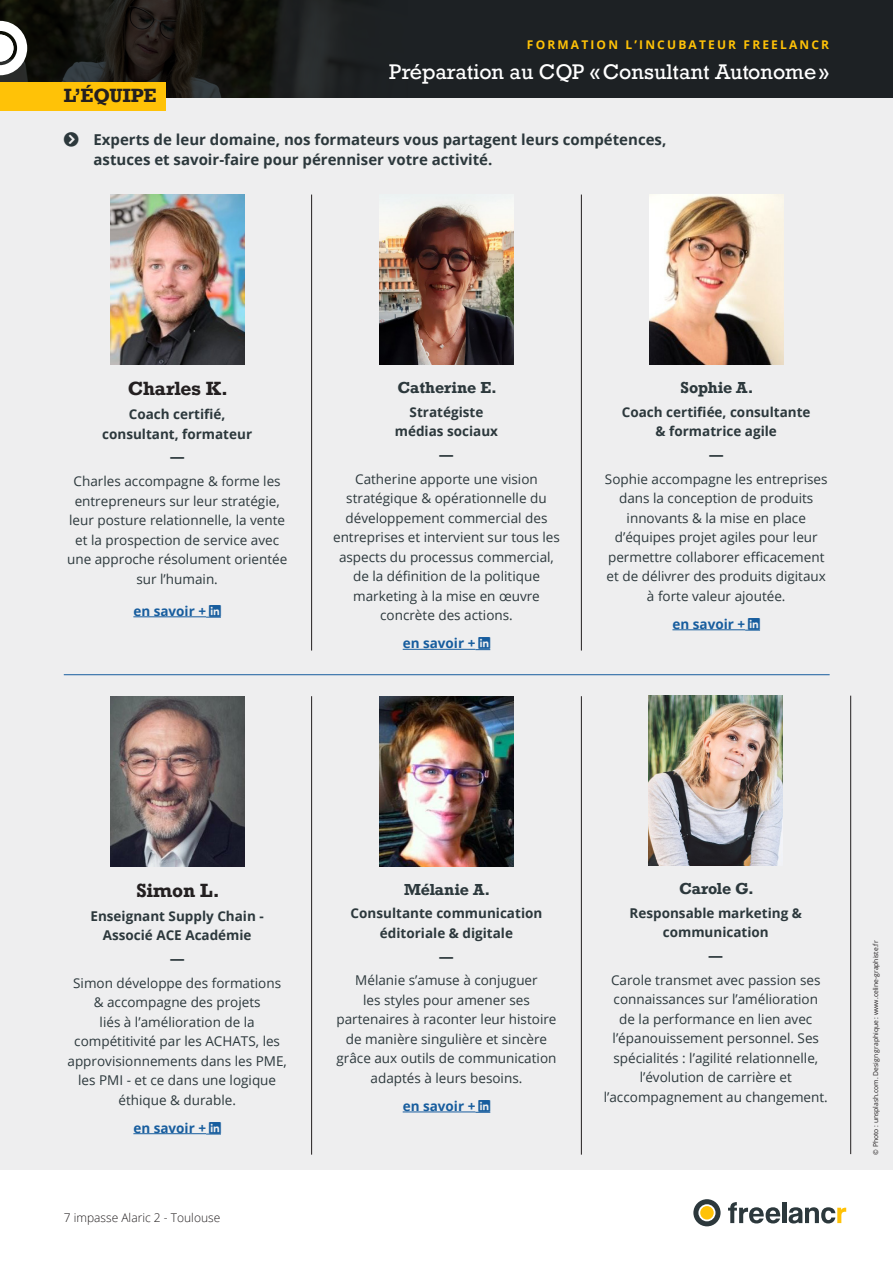
<style>
.page{position:relative;width:893px;height:1263px;background:#fff}
.page>*{position:absolute;margin:0;border:0;box-sizing:border-box;transform-origin:0 0}
.t1{font:19.95px "Rockwell Nova";color:#fff}
.TITRE_ENCADRÉ{font:700 18px "Rockwell";letter-spacing:-.01em;color:#231f20}
.t2{font:700 15px/19.5px "Open Sans";color:#2c383c}
.t3{font:700 15px "Rockwell";letter-spacing:-.005em;color:#2c383c}
.t4{font:13.5px/19.5px "Open Sans";color:#2c383c;text-align:center}
.t5{font:700 13.5px/19.5px "Open Sans";color:#2c383c;text-align:center}
.t6{font:700 13.5px "Open Sans";color:#175d9e}
.t7{font:700 12px "Open Sans";letter-spacing:.18em;color:#ffc207}
.t8{font:300 12px "Open Sans";color:#231f20}
.t9{font:6.75px "Open Sans";color:#231f20}
</style>
<div class="page">
<div style="left:0;top:98px;width:893px;height:1071px;background:#eeeeef"></div>
<div style="left:0;top:0;width:893px;height:98px;background:#1d2124"></div>
<img style="left:0;top:0;width:346px;height:98px">
<svg style="left:0;top:21px;width:27px;height:54px"></svg>
<svg style="left:728px;top:1202px;width:52px;height:21px"></svg>
<hr style="left:782px;top:1202px;width:4px;height:21px;background:#2c383c">
<svg style="left:789px;top:1207px;width:57px;height:16px"></svg>
<div style="left:693px;top:1199px;width:28px;height:27px;background:#2c383c;border-radius:50%"></div>
<svg style="left:698px;top:1204px;width:17px;height:17px"></svg>
<div style="left:0;top:82px;width:165px;height:28px;background:#ffc207"></div>
<hr style="left:311px;top:195px;width:1px;height:455px;background:#231f20">
<hr style="left:311px;top:696px;width:1px;height:458px;background:#231f20">
<hr style="left:581px;top:195px;width:1px;height:455px;background:#231f20">
<hr style="left:581px;top:696px;width:1px;height:458px;background:#231f20">
<img style="left:110px;top:195px;width:134px;height:170px">
<img style="left:110px;top:696px;width:134px;height:170px">
<img style="left:380px;top:203px;width:133px;height:162px">
<img style="left:380px;top:696px;width:133px;height:170px">
<img style="left:649px;top:195px;width:134px;height:170px">
<hr style="left:133px;top:616px;width:73px;height:1px;background:#175d9e">
<hr style="left:133px;top:1133px;width:73px;height:1px;background:#175d9e">
<hr style="left:403px;top:649px;width:72px;height:1px;background:#175d9e">
<hr style="left:672px;top:629px;width:73px;height:1px;background:#175d9e">
<hr style="left:64px;top:674px;width:766px;height:1px;background:#175d9e">
<hr style="left:403px;top:1111px;width:72px;height:1px;background:#175d9e">
<hr style="left:850px;top:696px;width:1px;height:458px;background:#231f20">
<img style="left:649px;top:696px;width:134px;height:170px">
<svg style="left:206px;top:616px;width:15px;height:2px"></svg>
<svg style="left:206px;top:1133px;width:15px;height:2px"></svg>
<svg style="left:475px;top:648px;width:15px;height:2px"></svg>
<svg style="left:745px;top:629px;width:15px;height:2px"></svg>
<svg style="left:475px;top:1111px;width:15px;height:2px"></svg>
<p class="t7" style="left:527px;top:37px;width:304px">FORMATION L’INCUBATEUR FREELANCR</p>
<p class="t1" style="left:389px;top:59px;width:441px">Préparation au CQP «Consultant Autonome»</p>
<p class="TITRE_ENCADRÉ" style="left:64px;top:84px;width:94px">L’ÉQUIPE</p>
<p class="t2" style="left:94px;top:130px;width:574px;text-indent:-30px">❖□■●▼ Experts de leur domaine, nos formateurs vous partagent leurs compétences, astuces et savoir-faire pour pérenniser votre activité.</p>
<p class="TITRE_ENCADRÉ" style="left:128px;top:377px;width:102px">Charles K.</p>
<p class="t5" style="left:102px;top:404px;width:151px">Coach certifié, consultant, formateur</p>
<p class="t2" style="left:170px;top:447px;width:16px">—</p>
<p class="t4" style="left:67px;top:471px;width:222px">Charles accompagne &amp; forme les entrepreneurs sur leur stratégie, leur posture relationnelle, la vente et la prospection de service avec une approche résolument orientée sur l’humain.</p>
<p class="t6" style="left:133px;top:601px;width:74px">en savoir +</p>
<p class="t3" style="left:397px;top:378px;width:101px">Catherine E.</p>
<p class="t5" style="left:395px;top:402px;width:105px">Stratégiste médias sociaux</p>
<p class="t2" style="left:439px;top:444px;width:16px">—</p>
<p class="t4" style="left:333px;top:469px;width:228px">Catherine apporte une vision stratégique &amp; opérationnelle du développement commercial des entreprises et intervient sur tous les aspects du processus commercial, de la définition de la politique marketing à la mise en œuvre concrète des actions.</p>
<p class="t6" style="left:403px;top:634px;width:74px">en savoir +</p>
<p class="t3" style="left:680px;top:378px;width:75px">Sophie A.</p>
<p class="t5" style="left:622px;top:402px;width:190px">Coach certifiée, consultante &amp; formatrice agile</p>
<p class="t2" style="left:709px;top:444px;width:16px">—</p>
<p class="t4" style="left:605px;top:469px;width:224px">Sophie accompagne les entreprises dans la conception de produits innovants &amp; la mise en place d’équipes projet agiles pour leur permettre collaborer efficacement et de délivrer des produits digitaux à forte valeur ajoutée.</p>
<p class="t6" style="left:672px;top:614px;width:74px">en savoir +</p>
<p class="TITRE_ENCADRÉ" style="left:136px;top:879px;width:85px">Simon L.</p>
<p class="t5" style="left:91px;top:906px;width:175px">Enseignant Supply Chain -<br>Associé ACE Académie</p>
<p class="t2" style="left:170px;top:948px;width:16px">—</p>
<p class="t4" style="left:68px;top:973px;width:221px">Simon développe des formations &amp; accompagne des projets<br>liés à l’amélioration de la compétitivité par les ACHATS, les approvisionnements dans les PME, les PMI - et ce dans une logique éthique &amp; durable.</p>
<p class="t6" style="left:133px;top:1118px;width:74px">en savoir +</p>
<p class="t8" style="left:64px;top:1209px;width:158px">7 impasse Alaric 2 - Toulouse</p>
<p class="t3" style="left:404px;top:879px;width:88px">Mélanie A.</p>
<p class="t5" style="left:351px;top:903px;width:193px">Consultante communication éditoriale &amp; digitale</p>
<p class="t2" style="left:439px;top:946px;width:16px">—</p>
<p class="t4" style="left:336px;top:970px;width:221px">Mélanie s’amuse à conjuguer<br>les styles pour amener ses partenaires à raconter leur histoire de manière singulière et sincère grâce aux outils de communication adaptés à leurs besoins.</p>
<p class="t6" style="left:403px;top:1096px;width:74px">en savoir +</p>
<p class="t3" style="left:679px;top:879px;width:76px">Carole G.</p>
<p class="t5" style="left:630px;top:903px;width:174px">Responsable marketing &amp; communication</p>
<p class="t2" style="left:708px;top:945px;width:16px">—</p>
<p class="t4" style="left:604px;top:970px;width:226px">Carole transmet avec passion ses connaissances sur l’amélioration<br>de la performance en lien avec l’épanouissement personnel. Ses spécialités : l’agilité relationnelle, l’évolution de carrière et l’accompagnement au changement.</p>
<p class="t9" style="left:871px;top:1154px;width:216px;rotate:-90deg">© Photo : unsplash.com. Design graphique : www.celine-graphiste.fr</p>
</div>
